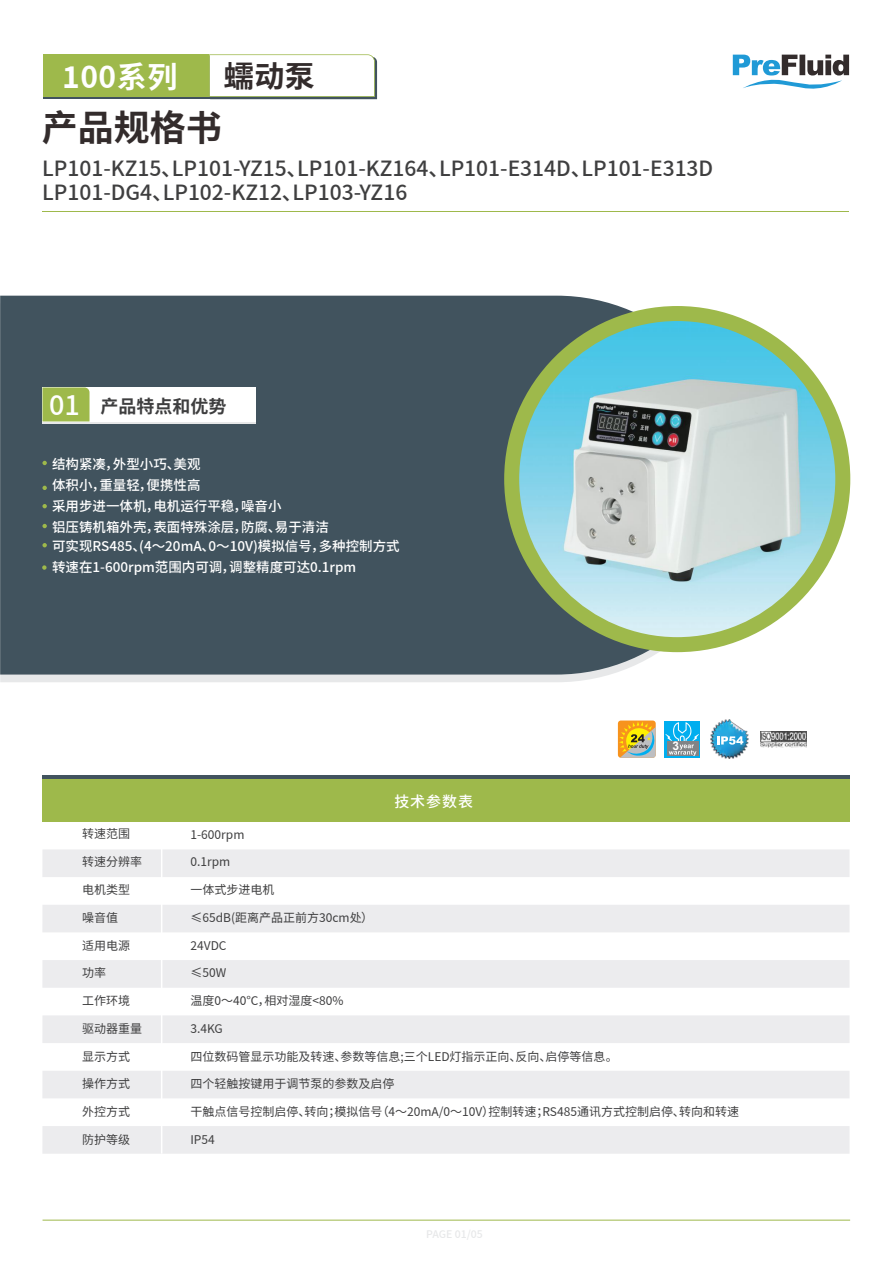
<style>
.page{position:relative;width:893px;height:1263px;background:#fff}
.page>*{position:absolute;margin:0;border:0;box-sizing:border-box;transform-origin:0 0}
.t1{font:700 36px "Source Han Sans CN";color:#332c2c}
.t2{font:700 30px "Source Han Sans CN";letter-spacing:.02em;color:#fff}
.t3{font:700 30px "Source Han Sans CN";color:#332c2c}
.t4{font:500 27px "Source Han Sans CN";color:#fff}
.t5{font:500 21px/24.5px "Source Han Sans CN";color:#3f3f40}
.t6{font:700 18px "Source Han Sans CN";color:#3e3e3f}
.t7{font:500 15px "Source Han Sans CN";letter-spacing:.06em;color:#fff}
.t8{font:500 13.5px/21px "Source Han Sans CN";color:#fff}
.t9{font:12px "Source Han Sans CN";color:#3f3f40}
.t10{font:700 12px "Arial";color:#fff}
.t11{font:500 10.5px "Source Han Sans CN";color:#e7e8e9}
</style>
<div class="page">
<svg style="left:0;top:674px;width:611px;height:8px;background:#dcdee0"></svg>
<div style="left:0;top:296px;width:746px;height:378px;background:#41535e"></div>
<div style="left:504px;top:306px;width:346px;height:346px;background:#9eb94b;border-radius:50%"></div>
<div style="left:42px;top:390px;width:214px;height:34px;background:linear-gradient(to right,#e7e8e9,#e7e8e9)"></div>
<div style="left:42px;top:387px;width:214px;height:34px;background:#fff"></div>
<svg style="left:42px;top:387px;width:48px;height:34px;background:#a1bb51"></svg>
<svg style="left:42px;top:486px;width:5px;height:4px"></svg>
<svg style="left:42px;top:504px;width:5px;height:4px"></svg>
<svg style="left:42px;top:524px;width:5px;height:4px"></svg>
<svg style="left:42px;top:461px;width:5px;height:4px"></svg>
<svg style="left:42px;top:565px;width:5px;height:5px"></svg>
<svg style="left:42px;top:543px;width:5px;height:4px"></svg>
<hr style="left:43px;top:1220px;width:807px;height:1px;background:#9eb94b">
<hr style="left:42px;top:211px;width:807px;height:1px;background:#9eb94b">
<svg style="left:733px;top:55px;width:116px;height:34px"></svg>
<svg style="left:43px;top:775px;width:807px;height:5px;background:#53675a"></svg>
<div style="left:43px;top:780px;width:807px;height:42px;background:#9eb94b"></div>
<div style="left:42px;top:849px;width:807px;height:28px;background:#ececee"></div>
<div style="left:42px;top:905px;width:807px;height:27px;background:#ececee"></div>
<div style="left:42px;top:960px;width:807px;height:28px;background:#ececee"></div>
<div style="left:42px;top:1015px;width:807px;height:28px;background:#ececee"></div>
<div style="left:42px;top:1071px;width:807px;height:27px;background:#ececee"></div>
<div style="left:42px;top:1126px;width:807px;height:28px;background:#ececee"></div>
<img style="left:519px;top:321px;width:316px;height:316px;border-radius:158px">
<hr style="left:161px;top:822px;width:1px;height:331px;background:#fff">
<div style="left:43px;top:57px;width:171px;height:42px;background:#41535e"></div>
<div style="left:43px;top:54px;width:166px;height:43px;background:#9eb94b"></div>
<svg style="left:209px;top:54px;width:168px;height:45px"></svg>
<img style="left:710px;top:720px;width:39px;height:38px">
<svg style="left:717px;top:736px;width:26px;height:9px"></svg>
<img style="left:760px;top:731px;width:46px;height:16px">
<svg style="left:665px;top:745px;width:35px;height:13px"></svg>
<img style="left:664px;top:721px;width:36px;height:24px">
<div style="left:667px;top:742px;width:31px;height:14px;background:#818386"></div>
<svg style="left:669px;top:744px;width:27px;height:12px"></svg>
<svg style="left:618px;top:720px;width:38px;height:38px"></svg>
<h2 class="t2" style="left:62px;top:60px;width:117px">100系列</h2>
<h2 class="t3" style="left:224px;top:59px;width:93px">蠕动泵</h2>
<h1 class="t1" style="left:42px;top:108px;width:181px">产品规格书</h1>
<h3 class="t5" style="left:42px;top:156px;width:673px">LP101-KZ15、LP101-YZ15、LP101-KZ164、LP101-E314D、LP101-E313D<br>LP101-DG4、LP102-KZ12、LP103-YZ16</h3>
<h3 class="t4" style="left:49px;top:390px;width:32px">01</h3>
<h3 class="t6" style="left:101px;top:397px;width:127px">产品特点和优势</h3>
<p class="t8" style="left:52px;top:454px;width:278px">结构紧凑，外型小巧、美观<br>体积小，重量轻，便携性高<br>采用步进一体机，电机运行平稳，噪音小<br>铝压铸机箱外壳，表面特殊涂层，防腐、易于清洁</p>
<p class="t8" style="left:52px;top:535px;width:349px">可实现RS485、(4～20mA、0～10V)模拟信号，多种控制方式转速在1-600rpm范围内可调，调整精度可达0.1rpm</p>
<p class="t7" style="left:394px;top:793px;width:80px">技术参数表</p>
<p class="t10" style="left:672px;top:738px;width:8px">3</p>
<p class="t9" style="left:82px;top:827px;width:49px">转速范围</p>
<p class="t9" style="left:82px;top:855px;width:61px">转速分辨率</p>
<p class="t9" style="left:82px;top:883px;width:49px">电机类型</p>
<p class="t9" style="left:82px;top:910px;width:37px">噪音值</p>
<p class="t9" style="left:82px;top:938px;width:49px">适用电源</p>
<p class="t9" style="left:82px;top:966px;width:25px">功率</p>
<p class="t9" style="left:82px;top:994px;width:49px">工作环境</p>
<p class="t9" style="left:82px;top:1022px;width:61px">驱动器重量</p>
<p class="t9" style="left:82px;top:1049px;width:49px">显示方式</p>
<p class="t9" style="left:82px;top:1077px;width:49px">操作方式</p>
<p class="t9" style="left:82px;top:1105px;width:49px">外控方式</p>
<p class="t9" style="left:82px;top:1133px;width:49px">防护等级</p>
<p class="t9" style="left:190px;top:827px;width:56px">1-600rpm</p>
<p class="t9" style="left:190px;top:855px;width:41px">0.1rpm</p>
<p class="t9" style="left:190px;top:883px;width:86px">一体式步进电机</p>
<p class="t9" style="left:190px;top:911px;width:184px">≤65dB(距离产品正前方30cm处）</p>
<p class="t9" style="left:190px;top:938px;width:38px">24VDC</p>
<p class="t9" style="left:190px;top:966px;width:37px">≤50W</p>
<p class="t9" style="left:190px;top:994px;width:155px">温度0～40℃，相对湿度&lt;80%</p>
<p class="t9" style="left:190px;top:1022px;width:34px">3.4KG</p>
<p class="t9" style="left:190px;top:1049px;width:429px">四位数码管显示功能及转速、参数等信息;三个LED灯指示正向、反向、启停等信息。</p>
<p class="t9" style="left:190px;top:1077px;width:206px">四个轻触按键用于调节泵的参数及启停</p>
<p class="t9" style="left:190px;top:1105px;width:550px">干触点信号控制启停、转向；模拟信号（4～20mA/0～10V）控制转速；RS485通讯方式控制启停、转向和转速</p>
<p class="t9" style="left:190px;top:1133px;width:26px">IP54</p>
<p class="t11" style="left:426px;top:1228px;width:58px">PAGE 01/05</p>
</div>
